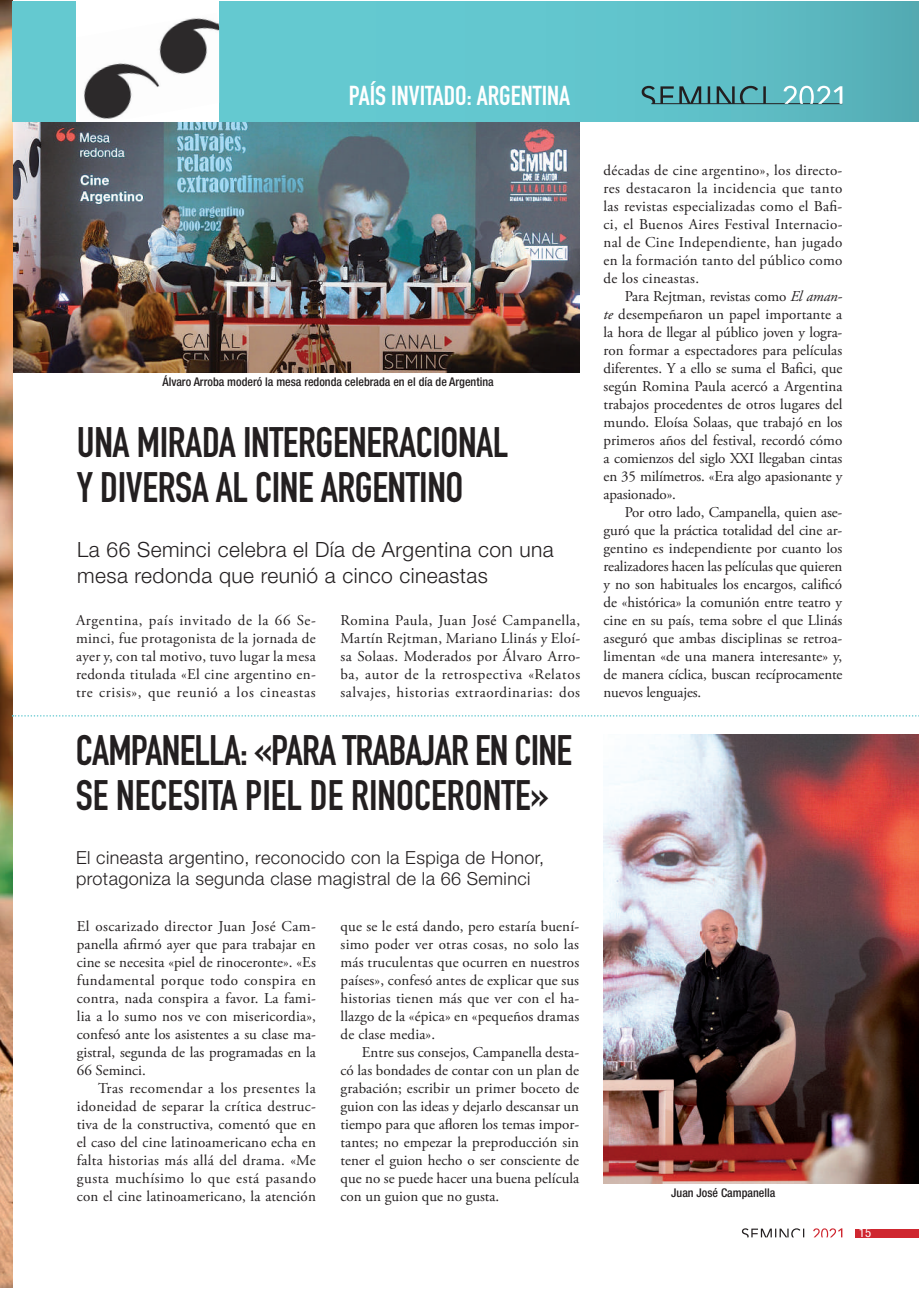
<style>
.page{position:relative;width:919px;height:1289px;background:#fff}
.page>*{position:absolute;margin:0;border:0;box-sizing:border-box;transform-origin:0 0}
.t1{font:42px/45px "DIN Engschrift Std";letter-spacing:-.01em;color:#231f20}
.t2{font:27px "DIN Engschrift Std";color:#fff}
.t3{font:300 21px/25.2px "Helvetica Neue LT Std";letter-spacing:.02em;color:#231f20}
.t4{font:300 18px/21.6px "Helvetica Neue LT Std";letter-spacing:.02em;color:#231f20}
.t5{font:15px/18px "Adobe Garamond Pro";letter-spacing:.01em;color:#231f20;text-align:justify}
.t6{font:condensed 12.75px "Helvetica Neue LT Std";color:#fff}
.t7{font:500 condensed 12px "Helvetica Neue LT Std";color:#231f20}
.s1{font-style:italic}
</style>
<div class="page">
<div style="left:855px;top:1228px;width:63px;height:9px;background:#cf2730"></div>
<svg style="left:741px;top:1228px;width:63px;height:9px"></svg>
<svg style="left:813px;top:1228px;width:29px;height:9px"></svg>
<img style="left:14px;top:122px;width:565px;height:251px">
<img style="left:0;top:0;width:13px;height:1287px">
<svg style="left:13px;top:1px;width:905px;height:121px;background:#60c2ca"></svg>
<svg style="left:641px;top:86px;width:124px;height:18px;background:#4d9197"></svg>
<hr style="left:651px;top:103px;width:191px;height:1px;background:#231f20">
<svg style="left:783px;top:86px;width:59px;height:18px"></svg>
<div style="left:77px;top:0;width:142px;height:122px;background:#fff"></div>
<img style="left:83px;top:18px;width:136px;height:101px">
<svg style="left:13px;top:715px;width:906px;height:1px"></svg>
<img style="left:603px;top:734px;width:315px;height:449px">
<h2 class="t2" style="left:349px;top:80px;width:223px">PAÍS INVITADO: ARGENTINA</h2>
<p class="t7" style="left:162px;top:375px;width:333px">Álvaro Arroba moderó la mesa redonda celebrada en el día de Argentina</p>
<h1 class="t1" style="left:77px;top:420px;width:433px">UNA MIRADA INTERGENERACIONAL<br>Y DIVERSA AL CINE ARGENTINO</h1>
<h3 class="t3" style="left:77px;top:537px;width:478px">La 66 Seminci celebra el Día de Argentina con una mesa redonda que reunió a cinco cineastas</h3>
<p class="t5" style="left:76px;top:612px;width:241px">Argentina, país invitado de la 66 Se&shy;minci, fue protagonista de la jornada de ayer y, con tal motivo, tuvo lugar la mesa redonda titulada «El cine argentino en&shy;tre crisis», que reunió a los cineastas</p>
<p class="t5" style="left:340px;top:612px;width:241px">Romina Paula, Juan José Campanella, Martín Rejtman, Mariano Llinás y Eloí&shy;sa Solaas. Moderados por Álvaro Arro&shy;ba, autor de la retrospectiva «Relatos salvajes, historias extraordinarias: dos</p>
<h1 class="t1" style="left:76px;top:728px;width:497px">CAMPANELLA: «PARA TRABAJAR EN CINE<br>SE NECESITA PIEL DE RINOCERONTE»</h1>
<p class="t4" style="left:76px;top:846px;width:469px">El cineasta argentino, reconocido con la Espiga de Honor, protagoniza la segunda clase magistral de la 66 Seminci</p>
<p class="t5" style="left:77px;top:918px;width:241px">El oscarizado director Juan José Cam&shy;panella afirmó ayer que para trabajar en cine se necesita «piel de rinoceronte». «Es fundamental porque todo conspira en contra, nada conspira a favor. La fami&shy;lia a lo sumo nos ve con misericordia», confesó ante los asistentes a su clase ma&shy;gistral, segunda de las programadas en la 66 Seminci.</p>
<p class="t5" style="left:77px;top:1080px;width:240px;text-indent:21px">Tras recomendar a los presentes la idoneidad de separar la crítica destruc&shy;tiva de la constructiva, comentó que en el caso del cine latinoamericano echa en falta historias más allá del drama. «Me gusta muchísimo lo que está pasando con el cine latinoamericano, la atención</p>
<p class="t5" style="left:340px;top:918px;width:240px">que se le está dando, pero estaría buení&shy;simo poder ver otras cosas, no solo las más truculentas que ocurren en nuestros países», confesó antes de explicar que sus historias tienen más que ver con el ha&shy;llazgo de la «épica» en «pequeños dramas de clase media».</p>
<p class="t5" style="left:340px;top:1044px;width:240px;text-indent:21px">Entre sus consejos, Campanella desta&shy;có las bondades de contar con un plan de grabación; escribir un primer boceto de guion con las ideas y dejarlo descansar un tiempo para que afloren los temas impor&shy;tantes; no empezar la preproducción sin tener el guion hecho o ser consciente de que no se puede hacer una buena película con un guion que no gusta.</p>
<p class="t5" style="left:603px;top:162px;width:240px">décadas de cine argentino», los directo&shy;res destacaron la incidencia que tanto las revistas especializadas como el Bafi&shy;ci, el Buenos Aires Festival Internacio&shy;nal de Cine Independiente, han jugado en la formación tanto del público como de los cineastas.</p>
<p class="t5" style="left:603px;top:288px;width:240px;text-indent:21px">Para Rejtman, revistas como <span class="s1">El aman&shy;te</span> desempeñaron un papel importante a la hora de llegar al público joven y logra&shy;ron formar a espectadores para películas diferentes. Y a ello se suma el Bafici, que según Romina Paula acercó a Argentina trabajos procedentes de otros lugares del mundo. Eloísa Solaas, que trabajó en los primeros años del festival, recordó cómo a comienzos del siglo XXI llegaban cintas en 35 milímetros. «Era algo apasionante y apasionado».</p>
<p class="t5" style="left:603px;top:504px;width:240px;text-indent:21px">Por otro lado, Campanella, quien ase&shy;guró que la práctica totalidad del cine ar&shy;gentino es independiente por cuanto los realizadores hacen las películas que quieren y no son habituales los encargos, calificó de «histórica» la comunión entre teatro y cine en su país, tema sobre el que Llinás aseguró que ambas disciplinas se retroa&shy;limentan «de una manera interesante» y, de manera cíclica, buscan recíprocamente nuevos lenguajes.</p>
<p class="t7" style="left:671px;top:1185px;width:105px">Juan José Campanella</p>
<p class="t6" style="left:858px;top:1225px;width:14px">15</p>
</div>
